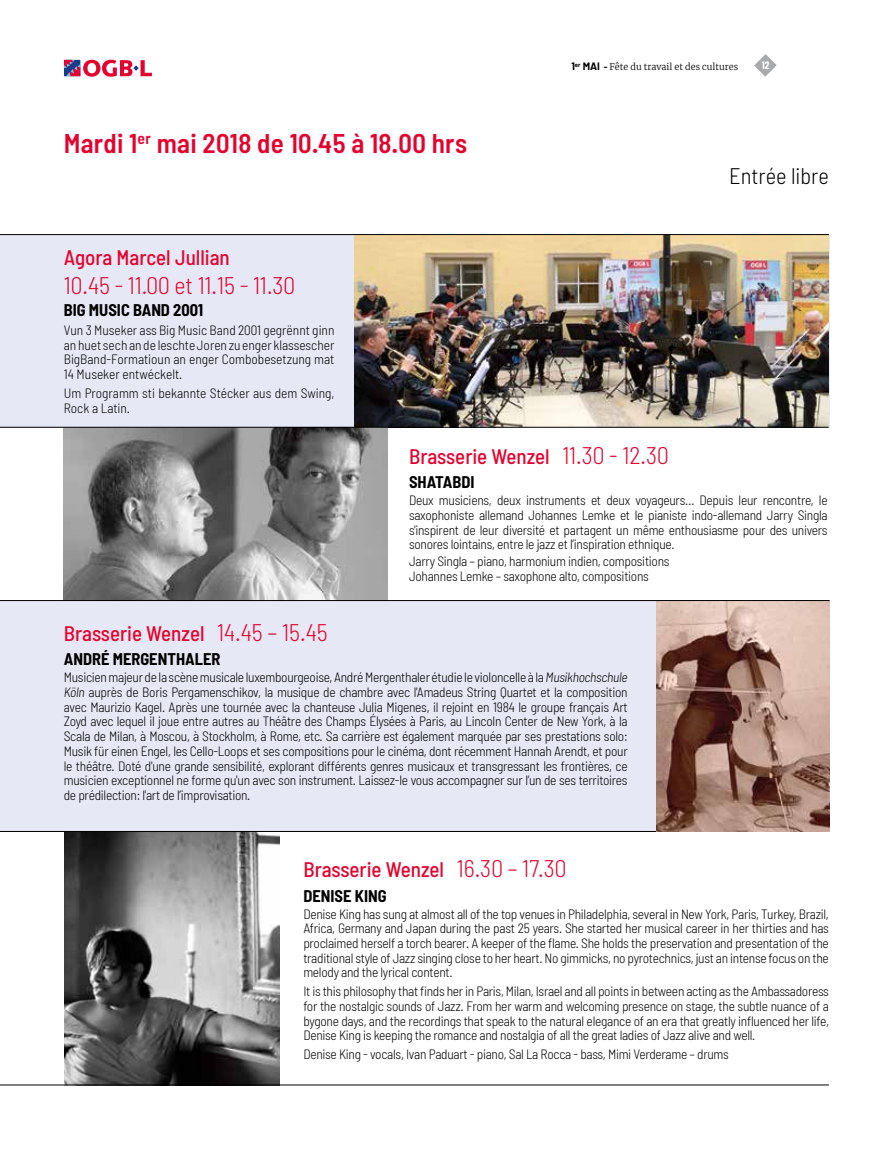
<style>
.page{position:relative;width:893px;height:1149px;background:#fff}
.page>*{position:absolute;margin:0;border:0;box-sizing:border-box;transform-origin:0 0}
.t1{font:600 semi-condensed 27px "Barlow";letter-spacing:.01em;color:#e4032e}
.t2{font:300 semi-condensed 24px "Barlow";color:#e4032e}
.t3{font:300 semi-condensed 22.5px "Barlow";color:#000}
.t4{font:500 semi-condensed 21px "Barlow";color:#e4032e}
.t5{font:700 semi-condensed 16.5px "Barlow";color:#000}
.t6{font:300 semi-condensed 13.5px/14.7px "Barlow";letter-spacing:-.02em;color:#000;text-align:justify}
.t7{font:300 semi-condensed 13.5px/14.7px "Barlow";color:#000}
.t8{font:700 10.5px "Barlow Condensed";color:#fff}
.t9{font:300 9px "Merriweather";color:#000}
.s1{font-family:"Barlow";font-weight:700;font-size:10.5px}
.s2{font-family:"Barlow";font-weight:700}
.s3{font-weight:300;font-size:24px}
.s4{font-style:italic}
</style>
<div class="page">
<div style="left:0;top:600px;width:830px;height:231px;background:#e7e8f5"></div>
<div style="left:0;top:235px;width:830px;height:192px;background:#e7e8f5"></div>
<img style="left:64px;top:832px;width:215px;height:252px">
<img style="left:355px;top:235px;width:473px;height:192px">
<hr style="left:0;top:831px;width:828px;height:1px;background:#000">
<img style="left:64px;top:428px;width:324px;height:172px">
<hr style="left:0;top:427px;width:828px;height:1px;background:#000">
<img style="left:656px;top:601px;width:173px;height:230px">
<hr style="left:0;top:1084px;width:829px;height:1px;background:#000">
<hr style="left:0;top:234px;width:829px;height:1px;background:#000">
<hr style="left:0;top:600px;width:830px;height:1px;background:#000">
<svg style="left:754px;top:54px;width:23px;height:23px"></svg>
<svg style="left:64px;top:60px;width:88px;height:17px"></svg>
<h1 class="t1" style="left:64px;top:126px;width:405px">Mardi 1<sup>er</sup> mai 2018 de 10.45 à 18.00 hrs</h1>
<h3 class="t4" style="left:64px;top:244px;width:168px">Agora Marcel Jullian</h3>
<h2 class="t2" style="left:64px;top:270px;width:233px">10.45 - 11.00 et 11.15 - 11.30</h2>
<p class="t5" style="left:64px;top:299px;width:141px">BIG MUSIC BAND 2001</p>
<p class="t6" style="left:64px;top:322px;width:272px">Vun 3 Museker ass Big Music Band 2001 gegrënnt ginn an huet sech an de leschte Joren zu enger klassescher BigBand-Formatioun an enger Combobesetzung mat 14 Museker entwéckelt.</p>
<p class="t7" style="left:64px;top:385px;width:272px">Um Programm sti bekannte Stécker aus dem Swing,<br>Rock a Latin.</p>
<p class="t9" style="left:571px;top:61px;width:168px"><span class="s1">1</span><sup>er</sup> <span class="s1">MAI</span> <span class="s2">-</span> Fête du travail et des cultures</p>
<p class="t8" style="left:762px;top:58px;width:9px">12</p>
<h3 class="t3" style="left:729px;top:162px;width:101px">Entrée libre</h3>
<h3 class="t4" style="left:409px;top:443px;width:261px">Brasserie Wenzel <span class="s3">11.30 - 12.30</span></h3>
<p class="t5" style="left:409px;top:472px;width:67px">SHATABDI</p>
<p class="t6" style="left:409px;top:492px;width:420px">Deux musiciens, deux instruments et deux voyageurs… Depuis leur rencontre, le saxophoniste allemand Johannes Lemke et le pianiste indo-allemand Jarry Singla s'inspirent de leur diversité et partagent un même enthousiasme pour des univers sonores lointains, entre le jazz et l’inspiration ethnique.</p>
<p class="t6" style="left:409px;top:553px;width:262px">Jarry Singla – piano, harmonium indien, compositions<br>Johannes Lemke – saxophone alto, compositions</p>
<h3 class="t4" style="left:64px;top:620px;width:265px">Brasserie Wenzel <span class="s3">14.45 – 15.45</span></h3>
<p class="t5" style="left:64px;top:649px;width:158px">ANDRÉ MERGENTHALER</p>
<p class="t6" style="left:64px;top:669px;width:565px">Musicien majeur de la scène musicale luxembourgeoise, André Mergenthaler étudie le violoncelle à la <span class="s4">Musikhochschule Köln</span> auprès de Boris Pergamenschikov, la musique de chambre avec l'Amadeus String Quartet et la composition avec Maurizio Kagel. Après une tournée avec la chanteuse Julia Migenes, il rejoint en 1984 le groupe français Art Zoyd avec lequel il joue entre autres au Théâtre des Champs Élysées à Paris, au Lincoln Center de New York, à la Scala de Milan, à Moscou, à Stockholm, à Rome, etc. Sa carrière est également marquée par ses prestations solo:<br>Musik für einen Engel, les Cello-Loops et ses compositions pour le cinéma, dont récemment Hannah Arendt, et pour le théâtre. Doté d'une grande sensibilité, explorant différents genres musicaux et transgressant les frontières, ce musicien exceptionnel ne forme qu'un avec son instrument. Laissez-le vous accompagner sur l’un de ses territoires de prédilection: l'art de l’improvisation.</p>
<h3 class="t4" style="left:303px;top:856px;width:264px">Brasserie Wenzel <span class="s3">16.30 – 17.30</span></h3>
<p class="t5" style="left:303px;top:885px;width:85px">DENISE KING</p>
<p class="t6" style="left:303px;top:905px;width:527px">Denise King has sung at almost all of the top venues in Philadelphia, several in New York, Paris, Turkey, Brazil, Africa, Germany and Japan during the past 25 years. She started her musical career in her thirties and has proclaimed herself a torch bearer. A keeper of the flame. She holds the preservation and presentation of the traditional style of Jazz singing close to her heart. No gimmicks, no pyrotechnics, just an intense focus on the melody and the lyrical content.</p>
<p class="t6" style="left:303px;top:983px;width:527px">It is this philosophy that finds her in Paris, Milan, Israel and all points in between acting as the Ambassadoress for the nostalgic sounds of Jazz. From her warm and welcoming presence on stage, the subtle nuance of a bygone days, and the recordings that speak to the natural elegance of an era that greatly influenced her life, Denise King is keeping the romance and nostalgia of all the great ladies of Jazz alive and well.</p>
<p class="t6" style="left:303px;top:1046px;width:427px">Denise King - vocals, Ivan Paduart - piano, Sal La Rocca - bass, Mimi Verderame – drums</p>
</div>
